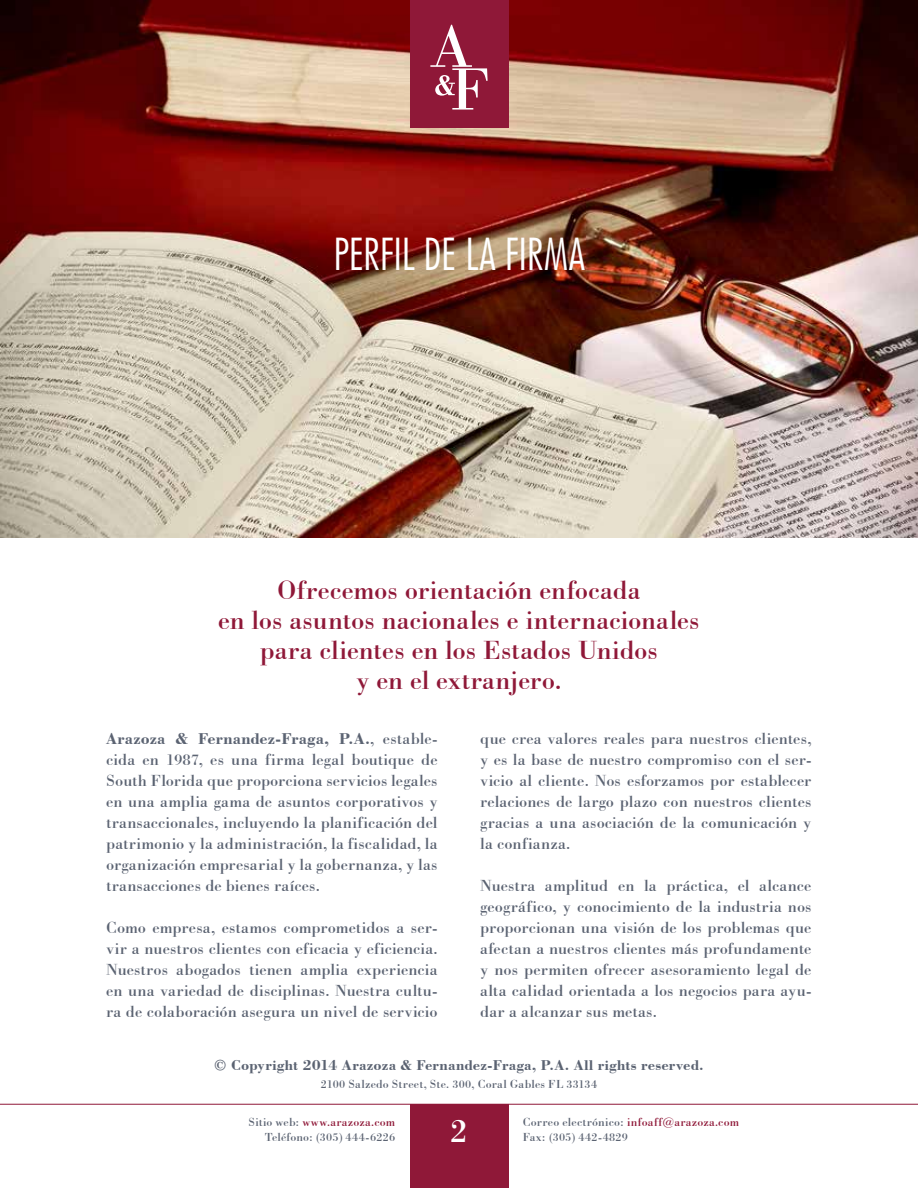
<style>
.page{position:relative;width:918px;height:1188px;background:#fff}
.page>*{position:absolute;margin:0;border:0;box-sizing:border-box;transform-origin:0 0}
.t1{font:300 condensed 45px "Futura BT";color:#fff}
.t2{font:34.5px "Bodoni BT";color:#fff}
.t3{font:27px/30px "Bodoni BT";letter-spacing:-.005em;color:#8f1838;text-align:center}
.t4{font:16.5px/21px "Bodoni BT";letter-spacing:.005em;color:#5b6372;text-align:justify}
.t5{font:700 15px "Bodoni BT";letter-spacing:.01em;color:#5b6372}
.t6{font:12px/15px "Bodoni BT";letter-spacing:.015em;color:#5b6372;text-align:right}
.t7{font:12px "Bodoni BT";letter-spacing:.015em;color:#8f1838}
.s1{font-weight:700}
.s2{color:#8f1838}
.s3{color:#5b6372}
</style>
<div class="page">
<div style="left:410px;top:1104px;width:98px;height:84px;background:#8f1838"></div>
<hr style="left:0;top:1104px;width:918px;height:1px;background:#8f1838">
<img style="left:0;top:0;width:918px;height:537px">
<div style="left:410px;top:0;width:98px;height:128px;background:#8f1838"></div>
<svg style="left:430px;top:25px;width:58px;height:85px"></svg>
<h1 class="t1" style="left:333px;top:227px;width:30px">PERFIL</h1>
<h1 class="t1" style="left:423px;top:227px;width:163px">DELA FIRMA</h1>
<h3 class="t3" style="left:218px;top:575px;width:483px">Ofrecemos orientación enfocada<br>en los asuntos nacionales e internacionales para clientes en los Estados Unidos<br>y en el extranjero.</h3>
<p class="t4" style="left:106px;top:728px;width:333px"><span class="s1">Arazoza &amp; Fernandez-Fraga, P.A.</span>, estable&shy;cida en 1987, es una firma legal boutique de South Florida que proporciona servicios legales en una amplia gama de asuntos corporativos y transaccionales, incluyendo la planificación del patrimonio y la administración, la fiscalidad, la organización empresarial y la gobernanza, y las transacciones de bienes raíces.</p>
<p class="t4" style="left:106px;top:917px;width:333px">Como empresa, estamos comprometidos a ser&shy;vir a nuestros clientes con eficacia y eficiencia.<br>Nuestros abogados tienen amplia experiencia en una variedad de disciplinas. Nuestra cultu&shy;ra de colaboración asegura un nivel de servicio</p>
<p class="t4" style="left:480px;top:728px;width:333px">que crea valores reales para nuestros clientes, y es la base de nuestro compromiso con el ser&shy;vicio al cliente. Nos esforzamos por establecer relaciones de largo plazo con nuestros clientes gracias a una asociación de la comunicación y la confianza.</p>
<p class="t4" style="left:480px;top:875px;width:333px">Nuestra amplitud en la práctica, el alcance geográfico, y conocimiento de la industria nos proporcionan una visión de los problemas que afectan a nuestros clientes más profundamente y nos permiten ofrecer asesoramiento legal de alta calidad orientada a los negocios para ayu&shy;dar a alcanzar sus metas.</p>
<p class="t5" style="left:214px;top:1056px;width:491px">© Copyright 2014 Arazoza &amp; Fernandez-Fraga, P.A. All rights reserved.</p>
<p class="t6" style="left:321px;top:1077px;width:278px">2100 Salzedo Street, Ste. 300, Coral Gables FL 33134</p>
<p class="t6" style="left:249px;top:1115px;width:148px">Sitio web: <span class="s2">www.arazoza.com<br></span>Teléfono: (305) 444-6226</p>
<p class="t7" style="left:523px;top:1115px;width:218px"><span class="s3">Correo electrónico:</span> infoaff@arazoza.com</p>
<h2 class="t2" style="left:450px;top:1109px;width:19px">2</h2>
<p class="t6" style="left:523px;top:1130px;width:107px">Fax: (305) 442-4829</p>
</div>
